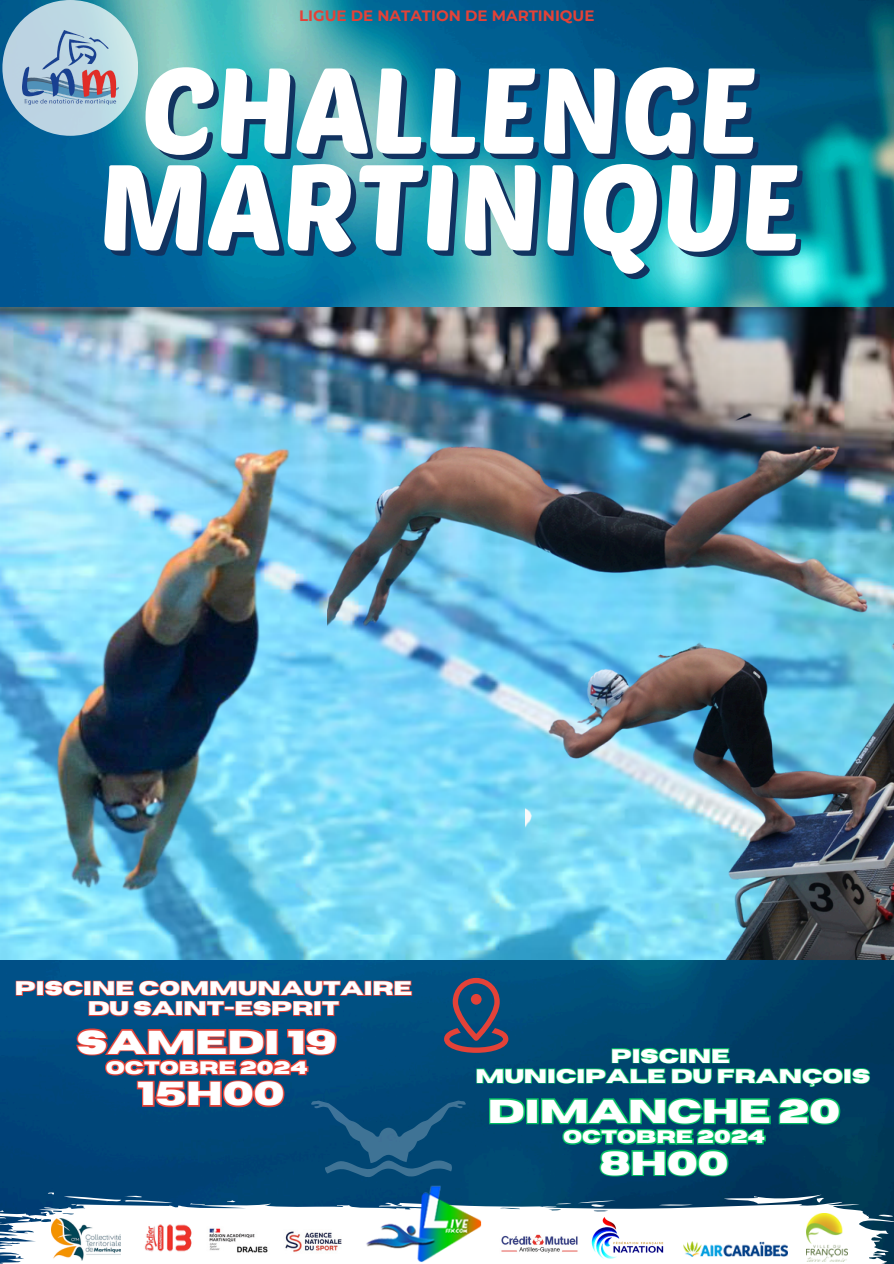
<style>
.page{position:relative;width:894px;height:1264px;background:#fff}
.page>*{position:absolute;margin:0;border:0;box-sizing:border-box;transform-origin:0 0}
.t1{font:120px "Poetsen One";color:#fff}
.t2{font:700 33px "Horizon";color:#fff}
.t3{font:700 19.5px/20.2px "Horizon";color:#fff;text-align:center}
.t4{font:700 18px "Horizon";color:#fff}
.t5{font:700 15px "Montserrat";color:#e34238}
</style>
<div class="page">
<img style="left:0;top:0;width:893px;height:1183px">
<svg style="left:0;top:1183px;width:893px;height:80px"></svg>
<svg style="left:224px;top:248px;width:439px;height:440px;background:#3ba0b5"></svg>
<img style="left:493px;top:1227px;width:88px;height:31px">
<img style="left:51px;top:1217px;width:69px;height:43px">
<img style="left:683px;top:1241px;width:104px;height:15px">
<img style="left:805px;top:1213px;width:42px;height:47px">
<img style="left:283px;top:1224px;width:60px;height:34px">
<img style="left:207px;top:1221px;width:62px;height:34px">
<img style="left:138px;top:1213px;width:62px;height:47px">
<img style="left:589px;top:1213px;width:75px;height:49px">
<img style="left:362px;top:1183px;width:121px;height:80px">
<div style="left:2px;top:0;width:136px;height:136px;background:linear-gradient(to right,#b2cade,#c7e5e8);border-radius:50%"></div>
<img style="left:22px;top:31px;width:96px;height:74px">
<img style="left:0;top:308px;width:893px;height:651px">
<img style="left:525px;top:631px;width:368px;height:328px">
<img style="left:8px;top:405px;width:305px;height:543px">
<img style="left:328px;top:405px;width:551px;height:246px">
<svg style="left:15px;top:977px;width:856px;height:201px;background:#124e6f"></svg>
<p class="t5" style="left:299px;top:7px;width:297px">LIGUE DE NATATION DE MARTINIQUE</p>
<p class="t1" style="left:141px;top:34px;width:618px">CHALLENGE</p>
<p class="t1" style="left:98px;top:130px;width:703px">MARTINIQUE</p>
<p class="t3" style="left:15px;top:978px;width:398px">PISCINE COMMUNAUTAIRE<br>DU SAINT-ESPRIT</p>
<p class="t2" style="left:77px;top:1025px;width:261px">SAMEDI 19</p>
<p class="t4" style="left:106px;top:1058px;width:203px">OCTOBRE 2024</p>
<p class="t2" style="left:137px;top:1077px;width:148px">15H00</p>
<p class="t3" style="left:475px;top:1046px;width:396px">PISCINE<br>MUNICIPALE DU FRANÇOIS</p>
<p class="t2" style="left:488px;top:1095px;width:353px">DIMANCHE 20</p>
<p class="t4" style="left:563px;top:1127px;width:203px">OCTOBRE 2024</p>
<p class="t2" style="left:599px;top:1146px;width:130px">8H00</p>
</div>
